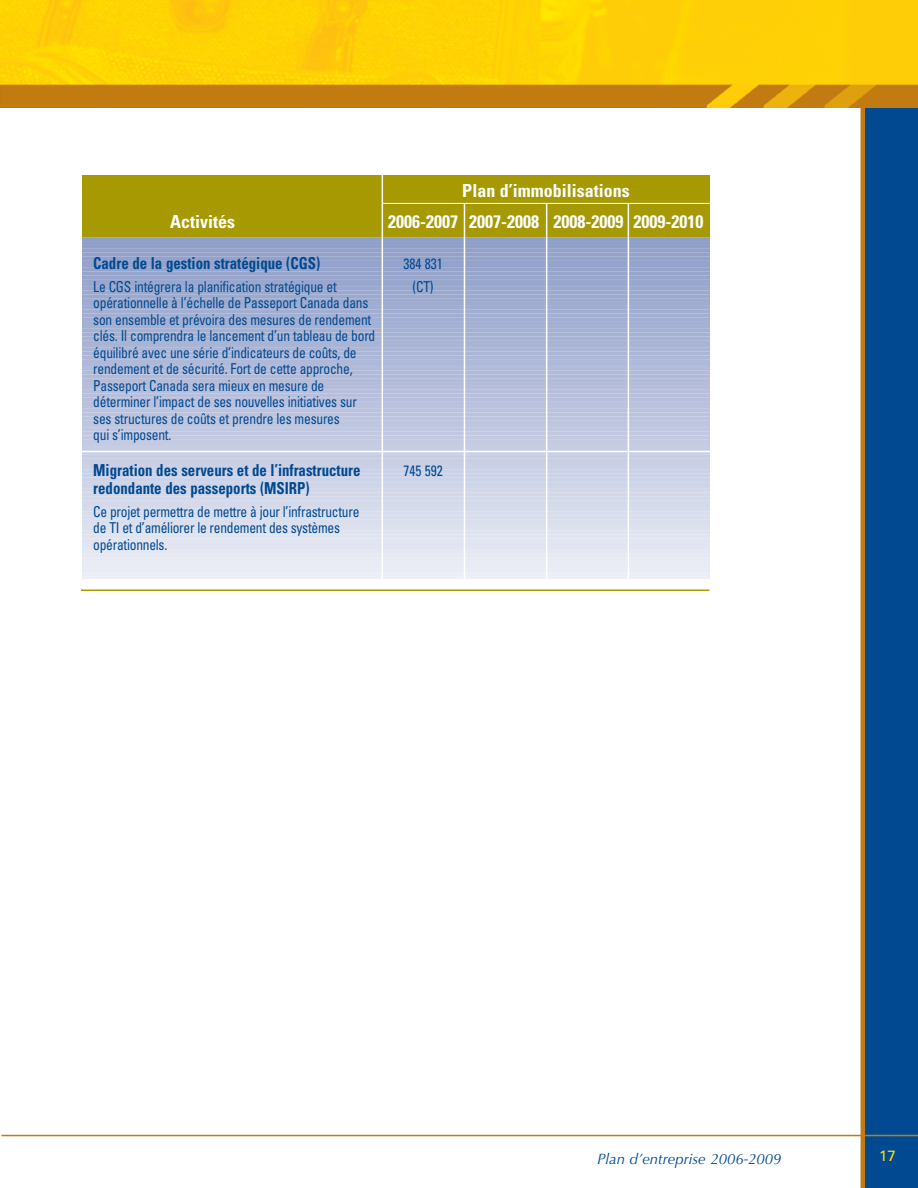
<style>
.page{position:relative;width:918px;height:1188px;background:#fff}
.page>*{position:absolute;margin:0;border:0;box-sizing:border-box;transform-origin:0 0}
.t1{font:700 condensed 18px "Univers";color:#fff}
.t2{font:700 condensed 16.5px "Univers";color:#014990;scale:.9 1}
.t3{font:condensed 15px/16.5px "Univers";letter-spacing:-.015em;color:#014990;scale:.9 1}
.t4{font:italic 15px "Optima";color:#014990}
.t5{font:15px "Univers";color:#ffdc06}
</style>
<div class="page">
<div style="left:863px;top:38px;width:55px;height:1150px;background:#014990"></div>
<hr style="left:861px;top:1px;width:4px;height:1187px;background:#c27b11">
<hr style="left:1px;top:1135px;width:917px;height:1px;background:#c27b11">
<img style="left:1px;top:0;width:917px;height:108px">
<hr style="left:82px;top:576px;width:627px;height:3px;background:#edf0f7">
<div style="left:82px;top:572px;width:627px;height:5px;background:#ebeef5"></div>
<div style="left:82px;top:568px;width:627px;height:5px;background:#eaecf5"></div>
<div style="left:82px;top:564px;width:627px;height:6px;background:#eaecf5"></div>
<div style="left:82px;top:560px;width:627px;height:6px;background:#e9ebf4"></div>
<div style="left:82px;top:557px;width:627px;height:5px;background:#e8eaf4"></div>
<div style="left:82px;top:553px;width:627px;height:5px;background:#e6e9f3"></div>
<div style="left:82px;top:549px;width:627px;height:5px;background:#e5e8f2"></div>
<div style="left:82px;top:545px;width:627px;height:5px;background:#e3e6f2"></div>
<div style="left:82px;top:541px;width:627px;height:6px;background:#e2e5f1"></div>
<div style="left:82px;top:538px;width:627px;height:5px;background:#e1e5f1"></div>
<div style="left:82px;top:534px;width:627px;height:5px;background:#dfe4f0"></div>
<div style="left:82px;top:530px;width:627px;height:5px;background:#dee3f0"></div>
<div style="left:82px;top:526px;width:627px;height:5px;background:#dde1ef"></div>
<div style="left:82px;top:522px;width:627px;height:6px;background:#dbe0ee"></div>
<div style="left:82px;top:519px;width:627px;height:5px;background:#dadfee"></div>
<div style="left:82px;top:515px;width:627px;height:5px;background:#d9deed"></div>
<div style="left:82px;top:511px;width:627px;height:5px;background:#d8dded"></div>
<div style="left:82px;top:507px;width:627px;height:5px;background:#d6dcec"></div>
<div style="left:82px;top:503px;width:627px;height:6px;background:#d5daeb"></div>
<div style="left:82px;top:499px;width:627px;height:6px;background:#d4daeb"></div>
<div style="left:82px;top:496px;width:627px;height:5px;background:#d3d9eb"></div>
<div style="left:82px;top:492px;width:627px;height:5px;background:#d2d8ea"></div>
<div style="left:82px;top:488px;width:627px;height:5px;background:#d2d7ea"></div>
<div style="left:82px;top:484px;width:627px;height:6px;background:#d0d6e9"></div>
<div style="left:82px;top:480px;width:627px;height:6px;background:#cfd5e8"></div>
<div style="left:82px;top:477px;width:627px;height:5px;background:#cdd3e7"></div>
<div style="left:82px;top:473px;width:627px;height:5px;background:#ccd2e7"></div>
<div style="left:82px;top:469px;width:627px;height:5px;background:#cbd2e7"></div>
<div style="left:82px;top:465px;width:627px;height:5px;background:#cad0e6"></div>
<div style="left:82px;top:461px;width:627px;height:6px;background:#c9cfe5"></div>
<div style="left:82px;top:458px;width:627px;height:5px;background:#c8cee5"></div>
<div style="left:82px;top:454px;width:627px;height:5px;background:#c8cde4"></div>
<svg style="left:82px;top:452px;width:627px;height:3px;fill:#d2d6e9"></svg>
<div style="left:82px;top:446px;width:627px;height:5px;background:#c5cce3"></div>
<div style="left:82px;top:442px;width:627px;height:6px;background:#c4cbe3"></div>
<div style="left:82px;top:439px;width:627px;height:5px;background:#c4cae2"></div>
<div style="left:82px;top:435px;width:627px;height:5px;background:#c3c9e1"></div>
<div style="left:82px;top:431px;width:627px;height:5px;background:#c2c8e1"></div>
<div style="left:82px;top:427px;width:627px;height:5px;background:#c0c7e1"></div>
<div style="left:82px;top:423px;width:627px;height:6px;background:#bfc6e0"></div>
<div style="left:82px;top:419px;width:627px;height:6px;background:#bec5df"></div>
<div style="left:82px;top:416px;width:627px;height:5px;background:#bdc4df"></div>
<div style="left:82px;top:412px;width:627px;height:5px;background:#bcc3de"></div>
<div style="left:82px;top:408px;width:627px;height:5px;background:#bbc2de"></div>
<div style="left:82px;top:404px;width:627px;height:5px;background:#bac2dd"></div>
<div style="left:82px;top:400px;width:627px;height:6px;background:#b9c1dd"></div>
<div style="left:82px;top:397px;width:627px;height:5px;background:#b8bfdc"></div>
<div style="left:82px;top:393px;width:627px;height:5px;background:#b7bfdb"></div>
<div style="left:82px;top:389px;width:627px;height:5px;background:#b6bedb"></div>
<div style="left:82px;top:385px;width:627px;height:5px;background:#b5bdda"></div>
<div style="left:82px;top:381px;width:627px;height:6px;background:#b4bcda"></div>
<div style="left:82px;top:378px;width:627px;height:5px;background:#b3bbda"></div>
<div style="left:82px;top:374px;width:627px;height:5px;background:#b1bad8"></div>
<div style="left:82px;top:370px;width:627px;height:5px;background:#b1bad9"></div>
<div style="left:82px;top:366px;width:627px;height:5px;background:#b0bad9"></div>
<div style="left:82px;top:362px;width:627px;height:6px;background:#afb9d9"></div>
<div style="left:82px;top:359px;width:627px;height:5px;background:#aeb8d8"></div>
<div style="left:82px;top:355px;width:627px;height:5px;background:#acb7d7"></div>
<div style="left:82px;top:351px;width:627px;height:5px;background:#abb6d7"></div>
<div style="left:82px;top:347px;width:627px;height:5px;background:#abb5d6"></div>
<div style="left:82px;top:343px;width:627px;height:6px;background:#aab5d6"></div>
<div style="left:82px;top:339px;width:627px;height:6px;background:#a9b4d5"></div>
<div style="left:82px;top:336px;width:627px;height:5px;background:#a7b3d5"></div>
<div style="left:82px;top:332px;width:627px;height:5px;background:#a6b2d4"></div>
<div style="left:82px;top:328px;width:627px;height:5px;background:#a5b1d4"></div>
<div style="left:82px;top:324px;width:627px;height:5px;background:#a4b1d4"></div>
<div style="left:82px;top:320px;width:627px;height:6px;background:#a3b0d3"></div>
<div style="left:82px;top:317px;width:627px;height:5px;background:#a3aed2"></div>
<div style="left:82px;top:313px;width:627px;height:5px;background:#a2aed2"></div>
<div style="left:82px;top:309px;width:627px;height:5px;background:#a1add1"></div>
<div style="left:82px;top:305px;width:627px;height:5px;background:#a0acd1"></div>
<div style="left:82px;top:301px;width:627px;height:6px;background:#9fabd0"></div>
<div style="left:82px;top:298px;width:627px;height:5px;background:#9eabd0"></div>
<div style="left:82px;top:294px;width:627px;height:5px;background:#9ca9cf"></div>
<div style="left:82px;top:290px;width:627px;height:5px;background:#9ba8cf"></div>
<div style="left:82px;top:286px;width:627px;height:5px;background:#9aa8cf"></div>
<div style="left:82px;top:282px;width:627px;height:6px;background:#9aa7ce"></div>
<div style="left:82px;top:278px;width:627px;height:6px;background:#99a6ce"></div>
<div style="left:82px;top:275px;width:627px;height:5px;background:#98a6cd"></div>
<div style="left:82px;top:271px;width:627px;height:5px;background:#97a5cd"></div>
<div style="left:82px;top:267px;width:627px;height:5px;background:#96a4cc"></div>
<div style="left:82px;top:263px;width:627px;height:5px;background:#95a3cc"></div>
<div style="left:82px;top:259px;width:627px;height:6px;background:#94a3cc"></div>
<div style="left:82px;top:256px;width:627px;height:5px;background:#94a2cb"></div>
<div style="left:82px;top:252px;width:627px;height:5px;background:#93a1cb"></div>
<div style="left:82px;top:248px;width:627px;height:5px;background:#92a0ca"></div>
<div style="left:82px;top:244px;width:627px;height:5px;background:#91a0c9"></div>
<div style="left:82px;top:240px;width:627px;height:6px;background:#909fc9"></div>
<div style="left:82px;top:237px;width:627px;height:5px;background:#8f9ec8"></div>
<hr style="left:82px;top:235px;width:627px;height:3px;background:#8e9ec8">
<div style="left:82px;top:175px;width:627px;height:61px;background:#a79901"></div>
<hr style="left:81px;top:590px;width:628px;height:1px;background:#a79901">
<hr style="left:382px;top:170px;width:1px;height:416px;background:#fff">
<hr style="left:464px;top:204px;width:1px;height:381px;background:#fff">
<hr style="left:546px;top:204px;width:1px;height:380px;background:#fff">
<hr style="left:628px;top:204px;width:1px;height:381px;background:#fff">
<hr style="left:382px;top:203px;width:340px;height:1px;background:#fff">
<p class="t1" style="left:462px;top:184px;width:169px">Plan d’immobilisations</p>
<p class="t1" style="left:170px;top:215px;width:66px">Activités</p>
<p class="t1" style="left:388px;top:215px;width:317px">2006-2007 2007-2008 2008-2009 2009-2010</p>
<p class="t2" style="left:93px;top:257px;width:254px">Cadre de la gestion stratégique (CGS)</p>
<p class="t3" style="left:404px;top:257px;width:45px">384 831</p>
<p class="t3" style="left:93px;top:279px;width:272px">Le CGS intégrera la planification stratégique et</p>
<p class="t3" style="left:413px;top:279px;width:25px">(CT)</p>
<p class="t3" style="left:93px;top:296px;width:315px">opérationnelle à l’échelle de Passeport Canada dans son ensemble et prévoira des mesures de rendement clés. Il comprendra le lancement d’un tableau de bord équilibré avec une série d’indicateurs de coûts, de rendement et de sécurité. Fort de cette approche, Passeport Canada sera mieux en mesure de déterminer l’impact de ses nouvelles initiatives sur ses structures de coûts et prendre les mesures<br>qui s’imposent.</p>
<p class="t2" style="left:93px;top:464px;width:298px">Migration des serveurs et de l’infrastructure</p>
<p class="t3" style="left:404px;top:464px;width:45px">745 592</p>
<p class="t2" style="left:93px;top:482px;width:242px">redondante des passeports (MSIRP)</p>
<p class="t3" style="left:93px;top:504px;width:297px">Ce projet permettra de mettre à jour l’infrastructure de TI et d’améliorer le rendement des systèmes opérationnels.</p>
<p class="t4" style="left:597px;top:1150px;width:186px">Plan d’entreprise 2006-2009</p>
<p class="t5" style="left:879px;top:1150px;width:18px">17</p>
</div>
